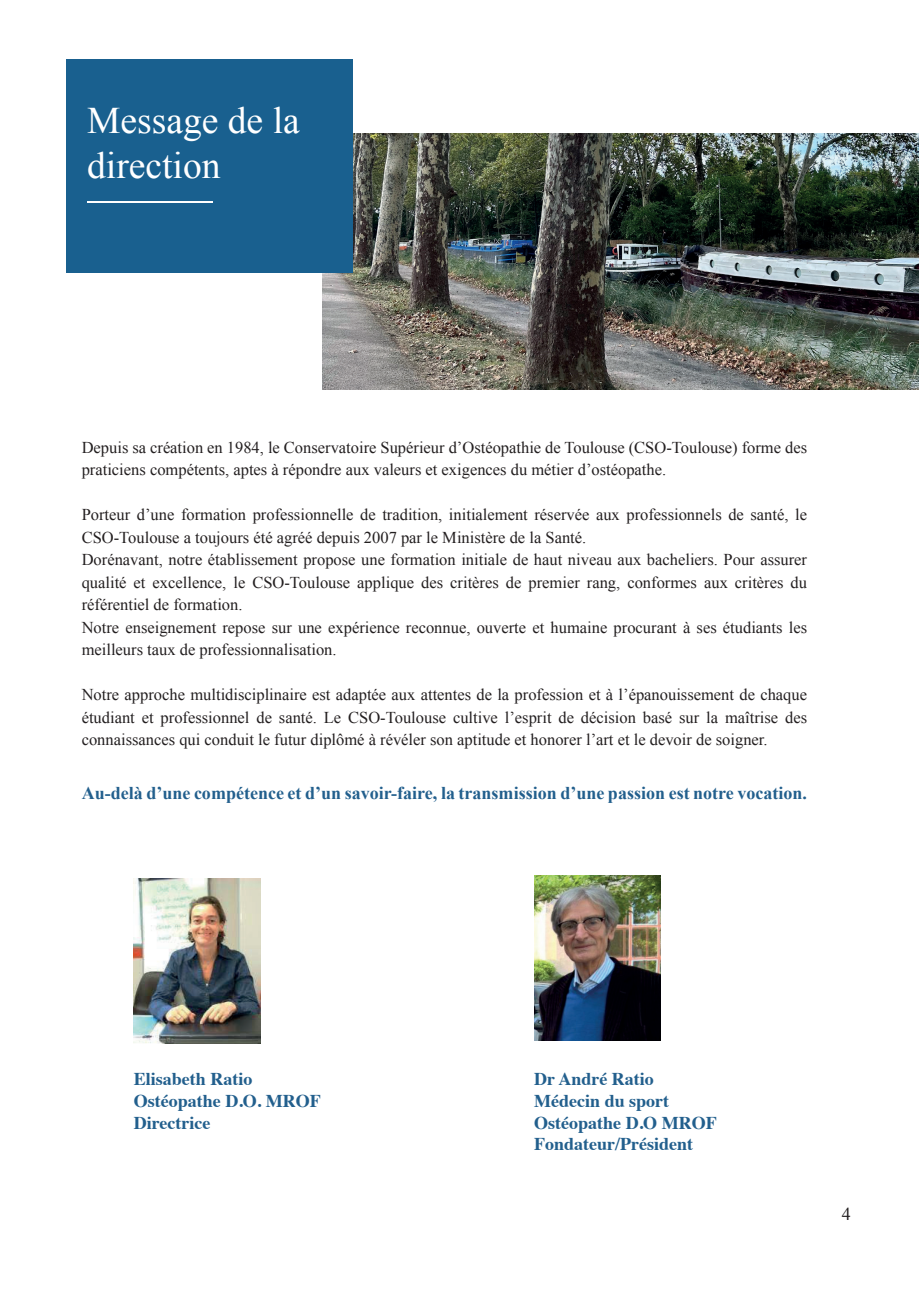
<style>
.page{position:relative;width:919px;height:1289px;background:#fff}
.page>*{position:absolute;margin:0;border:0;box-sizing:border-box;transform-origin:0 0}
.t1{font:37.5px/45px "Times New Roman";color:#fff}
.t2{font:700 18px/21.6px "Times";color:#225f8d}
.t3{font:700 18px "Times New Roman";color:#225f8d}
.t4{font:18px "Times New Roman";color:#231f20}
.t5{font:16.5px/22.5px "Times New Roman";color:#231f20}
</style>
<div class="page">
<img style="left:323px;top:134px;width:595px;height:255px">
<div style="left:67px;top:59px;width:286px;height:214px;background:#19608f"></div>
<hr style="left:87px;top:201px;width:126px;height:1px;background:#fff">
<img style="left:134px;top:878px;width:126px;height:165px">
<img style="left:534px;top:875px;width:126px;height:165px">
<h1 class="t1" style="left:87px;top:98px;width:214px">Message de la direction</h1>
<p class="t5" style="left:82px;top:435px;width:726px">Depuis sa création en 1984, le Conservatoire Supérieur d’Ostéopathie de Toulouse (CSO-Toulouse) forme des praticiens compétents, aptes à répondre aux valeurs et exigences du métier d’ostéopathe.</p>
<p class="t5" style="left:82px;top:503px;width:726px">Porteur d’une formation professionnelle de tradition, initialement réservée aux professionnels de santé, le CSO-Toulouse a toujours été agréé depuis 2007 par le Ministère de la Santé.<br>Dorénavant, notre établissement propose une formation initiale de haut niveau aux bacheliers. Pour assurer qualité et excellence, le CSO-Toulouse applique des critères de premier rang, conformes aux critères du référentiel de formation.<br>Notre enseignement repose sur une expérience reconnue, ouverte et humaine procurant à ses étudiants les meilleurs taux de professionnalisation.</p>
<p class="t5" style="left:82px;top:683px;width:726px;text-align:justify">Notre approche multidisciplinaire est adaptée aux attentes de la profession et à l’épanouissement de chaque étudiant et professionnel de santé. Le CSO-Toulouse cultive l’esprit de décision basé sur la maîtrise des connaissances qui conduit le futur diplômé à révéler son aptitude et honorer l’art et le devoir de soigner.</p>
<p class="t3" style="left:82px;top:780px;width:726px">Au-delà d’une compétence et d’un savoir-faire, la transmission d’une passion est notre vocation.</p>
<p class="t2" style="left:134px;top:1066px;width:188px">Elisabeth Ratio<br>Ostéopathe D.O. MROF<br>Directrice</p>
<p class="t2" style="left:534px;top:1066px;width:184px">Dr André Ratio<br>Médecin du sport<br>Ostéopathe D.O MROF<br>Fondateur/Président</p>
<p class="t4" style="left:841px;top:1201px;width:10px">4</p>
</div>
